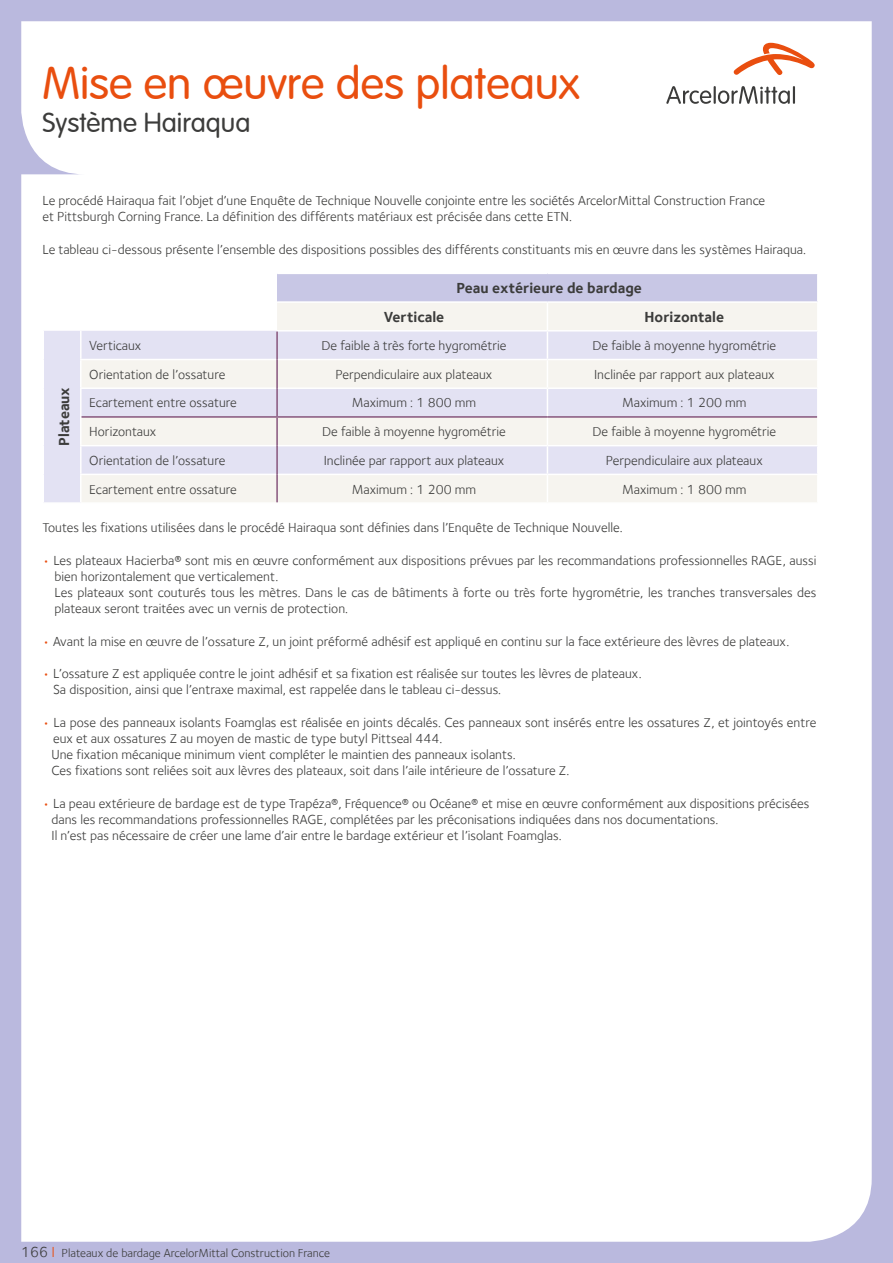
<style>
.page{position:relative;width:893px;height:1263px;background:#bab9de}
.page>*{position:absolute;margin:0;border:0;box-sizing:border-box;transform-origin:0 0}
.t1{font:300 45px "VAG Rounded";color:#e94e0f}
.t2{font:300 27px "VAG Rounded";color:#3c3c3b}
.t3{font:700 15px "Foundry Sterling";color:#3c3c3b}
.t4{font:13.5px/16.2px "Foundry Sterling";color:#3c3c3b}
.t5{font:12px "Foundry Sterling";color:#3c3c3b}
.s1{color:#e94e0f}
.s2{font-size:15px}
.s3{font-size:15px;color:#e94e0f}
</style>
<div class="page">
<div style="left:21px;top:21px;width:851px;height:1221px;background:#fff"></div>
<div style="left:277px;top:273px;width:541px;height:29px;background:#c8c7e5"></div>
<svg style="left:81px;top:302px;width:736px;height:29px;background:#f8f7f3"></svg>
<svg style="left:44px;top:331px;width:773px;height:171px;background:#eceaf1"></svg>
<hr style="left:817px;top:274px;width:2px;height:27px;background:#fff">
<hr style="left:43px;top:502px;width:38px;height:2px;background:#fff">
<hr style="left:277px;top:273px;width:270px;height:1px;background:#fff">
<hr style="left:547px;top:273px;width:272px;height:1px;background:#fff">
<hr style="left:277px;top:301px;width:270px;height:2px;background:#fff">
<hr style="left:547px;top:301px;width:272px;height:2px;background:#fff">
<hr style="left:817px;top:303px;width:2px;height:27px;background:#fff">
<hr style="left:276px;top:330px;width:271px;height:2px;background:#fff">
<hr style="left:547px;top:330px;width:272px;height:2px;background:#fff">
<hr style="left:817px;top:332px;width:2px;height:27px;background:#fff">
<hr style="left:278px;top:359px;width:269px;height:1px;background:#fff">
<hr style="left:547px;top:359px;width:272px;height:1px;background:#fff">
<hr style="left:817px;top:360px;width:2px;height:27px;background:#fff">
<hr style="left:278px;top:387px;width:269px;height:2px;background:#fff">
<hr style="left:547px;top:387px;width:272px;height:2px;background:#fff">
<hr style="left:817px;top:389px;width:2px;height:28px;background:#fff">
<hr style="left:817px;top:417px;width:2px;height:28px;background:#fff">
<hr style="left:278px;top:445px;width:269px;height:1px;background:#fff">
<hr style="left:547px;top:445px;width:272px;height:1px;background:#fff">
<hr style="left:817px;top:446px;width:2px;height:28px;background:#fff">
<hr style="left:278px;top:474px;width:269px;height:1px;background:#fff">
<hr style="left:547px;top:474px;width:272px;height:1px;background:#fff">
<svg style="left:547px;top:303px;width:1px;height:199px"></svg>
<hr style="left:817px;top:475px;width:2px;height:27px;background:#fff">
<hr style="left:277px;top:502px;width:270px;height:2px;background:#fff">
<hr style="left:547px;top:502px;width:272px;height:2px;background:#fff">
<svg style="left:43px;top:331px;width:1px;height:171px"></svg>
<hr style="left:80px;top:331px;width:2px;height:28px;background:#fff">
<hr style="left:80px;top:359px;width:196px;height:1px;background:#fff">
<hr style="left:80px;top:360px;width:2px;height:27px;background:#fff">
<hr style="left:80px;top:387px;width:196px;height:2px;background:#fff">
<hr style="left:80px;top:389px;width:2px;height:28px;background:#fff">
<hr style="left:80px;top:417px;width:2px;height:28px;background:#fff">
<hr style="left:80px;top:445px;width:196px;height:1px;background:#fff">
<hr style="left:80px;top:446px;width:2px;height:28px;background:#fff">
<hr style="left:80px;top:474px;width:196px;height:1px;background:#fff">
<hr style="left:80px;top:475px;width:2px;height:27px;background:#fff">
<hr style="left:81px;top:502px;width:196px;height:2px;background:#fff">
<hr style="left:276px;top:332px;width:2px;height:27px;background:#87557c">
<hr style="left:276px;top:359px;width:2px;height:29px;background:#87557c">
<hr style="left:276px;top:388px;width:2px;height:28px;background:#87557c">
<hr style="left:276px;top:418px;width:2px;height:28px;background:#87557c">
<hr style="left:276px;top:446px;width:2px;height:28px;background:#87557c">
<hr style="left:276px;top:474px;width:2px;height:28px;background:#87557c">
<hr style="left:82px;top:416px;width:195px;height:2px;background:#87557c">
<hr style="left:277px;top:416px;width:270px;height:2px;background:#87557c">
<hr style="left:547px;top:416px;width:270px;height:2px;background:#87557c">
<svg style="left:734px;top:43px;width:81px;height:32px;background:#f8c8b5"></svg>
<svg style="left:666px;top:86px;width:129px;height:18px;background:#bfbfbf"></svg>
<h1 class="t1" style="left:43px;top:57px;width:539px">Mise en œuvre des plateaux</h1>
<h2 class="t2" style="left:43px;top:108px;width:209px">Système Hairaqua</h2>
<p class="t4" style="left:43px;top:193px;width:724px">Le procédé Hairaqua fait l’objet d’une Enquête de Technique Nouvelle conjointe entre les sociétés ArcelorMittal Construction France et Pittsburgh Corning France. La définition des différents matériaux est précisée dans cette ETN.</p>
<p class="t4" style="left:43px;top:241px;width:765px">Le tableau ci-dessous présente l’ensemble des dispositions possibles des différents constituants mis en œuvre dans les systèmes Hairaqua.</p>
<p class="t3" style="left:456px;top:279px;width:187px">Peau extérieure de bardage</p>
<p class="t3" style="left:55px;top:446px;width:61px;rotate:-90deg">Plateaux</p>
<p class="t3" style="left:384px;top:308px;width:62px">Verticale</p>
<p class="t3" style="left:645px;top:308px;width:81px">Horizontale</p>
<p class="t4" style="left:89px;top:337px;width:54px">Verticaux</p>
<p class="t4" style="left:321px;top:337px;width:187px">De faible à très forte hygrométrie</p>
<p class="t4" style="left:592px;top:337px;width:185px">De faible à moyenne hygrométrie</p>
<p class="t4" style="left:89px;top:366px;width:138px">Orientation de l’ossature</p>
<p class="t4" style="left:336px;top:366px;width:158px">Perpendiculaire aux plateaux</p>
<p class="t4" style="left:594px;top:366px;width:182px">Inclinée par rapport aux plateaux</p>
<p class="t4" style="left:89px;top:395px;width:149px">Ecartement entre ossature</p>
<p class="t4" style="left:352px;top:395px;width:126px">Maximum : 1 800 mm</p>
<p class="t4" style="left:622px;top:395px;width:126px">Maximum : 1 200 mm</p>
<p class="t4" style="left:89px;top:423px;width:69px">Horizontaux</p>
<p class="t4" style="left:322px;top:423px;width:185px">De faible à moyenne hygrométrie</p>
<p class="t4" style="left:592px;top:423px;width:185px">De faible à moyenne hygrométrie</p>
<p class="t4" style="left:89px;top:452px;width:138px">Orientation de l’ossature</p>
<p class="t4" style="left:324px;top:452px;width:182px">Inclinée par rapport aux plateaux</p>
<p class="t4" style="left:606px;top:452px;width:158px">Perpendiculaire aux plateaux</p>
<p class="t4" style="left:89px;top:481px;width:149px">Ecartement entre ossature</p>
<p class="t4" style="left:352px;top:481px;width:126px">Maximum : 1 200 mm</p>
<p class="t4" style="left:622px;top:481px;width:126px">Maximum : 1 800 mm</p>
<p class="t4" style="left:43px;top:520px;width:582px">Toutes les fixations utilisées dans le procédé Hairaqua sont définies dans l’Enquête de Technique Nouvelle.</p>
<p class="t4" style="left:55px;top:552px;width:763px;text-indent:-12px"><span class="s1">•</span> Les plateaux Hacierba® sont mis en œuvre conformément aux dispositions prévues par les recommandations professionnelles RAGE, aussi bien horizontalement que verticalement.<br>Les plateaux sont couturés tous les mètres. Dans le cas de bâtiments à forte ou très forte hygrométrie, les tranches transversales des plateaux seront traitées avec un vernis de protection.</p>
<p class="t4" style="left:43px;top:633px;width:748px"><span class="s1">•</span> Avant la mise en œuvre de l’ossature Z, un joint préformé adhésif est appliqué en continu sur la face extérieure des lèvres de plateaux.</p>
<p class="t4" style="left:53px;top:665px;width:590px;text-indent:-11px"><span class="s1">•</span> L’ossature Z est appliquée contre le joint adhésif et sa fixation est réalisée sur toutes les lèvres de plateaux.<br>Sa disposition, ainsi que l’entraxe maximal, est rappelée dans le tableau ci-dessus.</p>
<p class="t4" style="left:52px;top:714px;width:766px;text-indent:-9px"><span class="s1">•</span> La pose des panneaux isolants Foamglas est réalisée en joints décalés. Ces panneaux sont insérés entre les ossatures Z, et jointoyés entre eux et aux ossatures Z au moyen de mastic de type butyl Pittseal 444.<br>Une fixation mécanique minimum vient compléter le maintien des panneaux isolants.<br>Ces fixations sont reliées soit aux lèvres des plateaux, soit dans l’aile intérieure de l’ossature Z.</p>
<p class="t4" style="left:52px;top:795px;width:759px;text-indent:-9px"><span class="s1">•</span> La peau extérieure de bardage est de type Trapéza®, Fréquence® ou Océane® et mise en œuvre conformément aux dispositions précisées dans les recommandations professionnelles RAGE, complétées par les préconisations indiquées dans nos documentations.<br>Il n’est pas nécessaire de créer une lame d’air entre le bardage extérieur et l’isolant Foamglas.</p>
<p class="t5" style="left:21px;top:1246px;width:310px"><span class="s2">166</span> <span class="s3">I</span> Plateaux de bardage ArcelorMittal Construction France</p>
</div>
